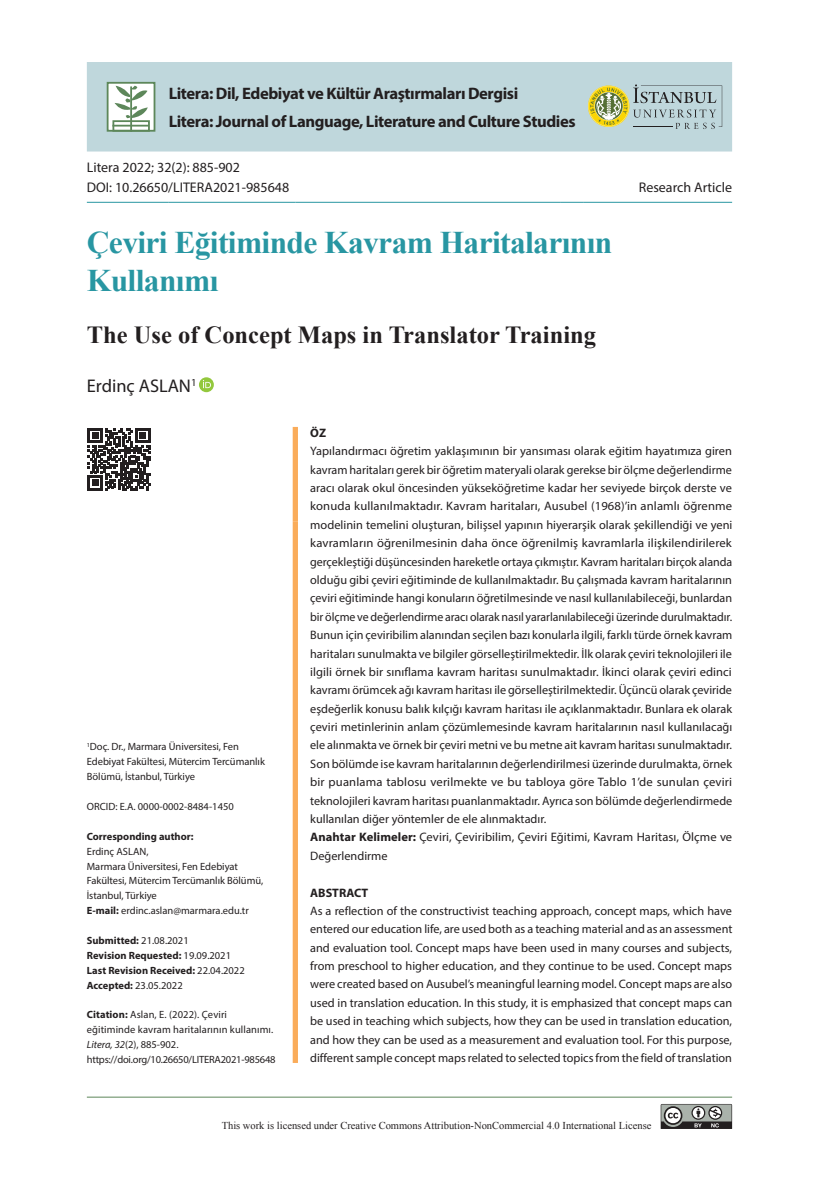
<style>
.page{position:relative;width:819px;height:1191px;background:#fff}
.page>*{position:absolute;margin:0;border:0;box-sizing:border-box;transform-origin:0 0}
.t1{font:700 31.5px/37.8px "Times New Roman";letter-spacing:-.02em;color:#2896a2}
.t2{font:700 24.5px "Times New Roman";color:#231f20}
.t3{font:18.38px "Myriad Pro";color:#231f20}
.t4{font:700 16.62px/28px "Myriad Pro";letter-spacing:-.025em;color:#231f20}
.t5{font:14px/20.5px "Myriad Pro";color:#231f20}
.t6{font:12.25px/18.4px "Myriad Pro";color:#231f20}
.t7{font:700 12.25px "Myriad Pro";color:#231f20}
.t8{font:10.5px/14.9px "Myriad Pro";letter-spacing:-.005em;color:#231f20}
.t9{font:700 10.5px/14.9px "Myriad Pro";color:#231f20}
.t10{font:10.5px "Times New Roman";color:#231f20}
.s1{font-weight:700}
.s2{font-weight:400}
.s3{font-style:italic}
</style>
<div class="page">
<div style="left:87px;top:62px;width:645px;height:89px;background:#bfd7dc"></div>
<hr style="left:87px;top:202px;width:82px;height:1px;background:#2896a2">
<hr style="left:169px;top:202px;width:126px;height:1px;background:#2896a2">
<hr style="left:295px;top:202px;width:266px;height:1px;background:#2896a2">
<svg style="left:561px;top:202px;width:22px;height:1px"></svg>
<hr style="left:583px;top:202px;width:149px;height:1px;background:#2896a2">
<div style="left:293px;top:427px;width:5px;height:94px;background:#faac5a"></div>
<div style="left:293px;top:521px;width:5px;height:542px;background:#faac5a"></div>
<div style="left:107px;top:82px;width:48px;height:50px;background:#fff;border:2px solid #5d875a"></div>
<div style="left:112px;top:120px;width:38px;height:12px;border:2px solid #5d875a"></div>
<hr style="left:112px;top:125px;width:37px;height:2px;background:#5d875a">
<svg style="left:115px;top:86px;width:33px;height:32px"></svg>
<hr style="left:130px;top:86px;width:2px;height:46px;background:#5d875a">
<svg style="left:588px;top:84px;width:134px;height:45px;background:#b2c0ab"></svg>
<svg style="left:199px;top:377px;width:15px;height:15px"></svg>
<svg style="left:203px;top:380px;width:8px;height:8px"></svg>
<svg style="left:88px;top:428px;width:62px;height:62px"></svg>
<hr style="left:87px;top:1096px;width:645px;height:1px;background:#5d875a">
<svg style="left:660px;top:1104px;width:72px;height:25px;background:#818280"></svg>
<h3 class="t4" style="left:169px;top:79px;width:408px">Litera: Dil, Edebiyat ve Kültür Araştırmaları Dergisi<br>Litera: Journal of Language, Literature and Culture Studies</h3>
<p class="t5" style="left:87px;top:157px;width:204px">Litera 2022; 32(2): 885-902<br>DOI: 10.26650/LITERA2021-985648</p>
<h1 class="t1" style="left:87px;top:223px;width:527px">Çeviri Eğitiminde Kavram Haritalarının<br>Kullanımı</h1>
<h2 class="t2" style="left:87px;top:317px;width:510px">The Use of Concept Maps in Translator Training</h2>
<h3 class="t3" style="left:87px;top:375px;width:111px">Erdinç ASLAN<sup>1</sup></h3>
<p class="t5" style="left:638px;top:177px;width:95px">Research Article</p>
<p class="t8" style="left:87px;top:739px;width:179px"><sup>1</sup>Doç. Dr., Marmara Üniversitesi, Fen<br>Edebiyat Fakültesi, Mütercim Tercümanlık<br>Bölümü, İstanbul, Türkiye</p>
<p class="t8" style="left:87px;top:799px;width:148px">ORCID: E.A. 0000-0002-8484-1450</p>
<p class="t9" style="left:87px;top:828px;width:108px">Corresponding author:</p>
<p class="t8" style="left:87px;top:843px;width:178px">Erdinç ASLAN,<br>Marmara Üniversitesi, Fen Edebiyat<br>Fakültesi, Mütercim Tercümanlık Bölümü,<br>İstanbul, Türkiye<br><span class="s1">E-mail:</span> erdinc.aslan@marmara.edu.tr</p>
<p class="t9" style="left:87px;top:932px;width:159px">Submitted: <span class="s2">21.08.2021<br></span>Revision Requested: <span class="s2">19.09.2021<br></span>Last Revision Received: <span class="s2">22.04.2022<br></span>Accepted: <span class="s2">23.05.2022</span></p>
<p class="t8" style="left:87px;top:1007px;width:190px"><span class="s1">Citation:</span> Aslan, E. (2022). Çeviri eğitiminde kavram haritalarının kullanımı.<br><span class="s3">Litera, 32</span>(2), 885-902. https://doi.org/10.26650/LITERA2021-985648</p>
<p class="t7" style="left:310px;top:425px;width:17px">ÖZ</p>
<p class="t6" style="left:310px;top:442px;width:423px">Yapılandırmacı öğretim yaklaşımının bir yansıması olarak eğitim hayatımıza giren kavram haritaları gerek bir öğretim materyali olarak gerekse bir ölçme değerlendirme aracı olarak okul öncesinden yükseköğretime kadar her seviyede birçok derste ve konuda kullanılmaktadır. Kavram haritaları, Ausubel (1968)’in anlamlı öğrenme modelinin temelini oluşturan, bilişsel yapının hiyerarşik olarak şekillendiği ve yeni kavramların öğrenilmesinin daha önce öğrenilmiş kavramlarla ilişkilendirilerek gerçekleştiği düşüncesinden hareketle ortaya çıkmıştır. Kavram haritaları birçok alanda olduğu gibi çeviri eğitiminde de kullanılmaktadır. Bu çalışmada kavram haritalarının çeviri eğitiminde hangi konuların öğretilmesinde ve nasıl kullanılabileceği, bunlardan bir ölçme ve değerlendirme aracı olarak nasıl yararlanılabileceği üzerinde durulmaktadır.<br>Bunun için çeviribilim alanından seçilen bazı konularla ilgili, farklı türde örnek kavram haritaları sunulmakta ve bilgiler görselleştirilmektedir. İlk olarak çeviri teknolojileri ile ilgili örnek bir sınıflama kavram haritası sunulmaktadır. İkinci olarak çeviri edinci kavramı örümcek ağı kavram haritası ile görselleştirilmektedir. Üçüncü olarak çeviride eşdeğerlik konusu balık kılçığı kavram haritası ile açıklanmaktadır. Bunlara ek olarak çeviri metinlerinin anlam çözümlemesinde kavram haritalarının nasıl kullanılacağı ele alınmakta ve örnek bir çeviri metni ve bu metne ait kavram haritası sunulmaktadır.<br>Son bölümde ise kavram haritalarının değerlendirilmesi üzerinde durulmakta, örnek bir puanlama tablosu verilmekte ve bu tabloya göre Tablo 1’de sunulan çeviri teknolojileri kavram haritası puanlanmaktadır. Ayrıca son bölümde değerlendirmede kullanılan diğer yöntemler de ele alınmaktadır.<br><span class="s1">Anahtar Kelimeler:</span> Çeviri, Çeviribilim, Çeviri Eğitimi, Kavram Haritası, Ölçme ve Değerlendirme</p>
<p class="t7" style="left:310px;top:884px;width:60px">ABSTRACT</p>
<p class="t6" style="left:310px;top:901px;width:423px;text-align:justify">As a reflection of the constructivist teaching approach, concept maps, which have entered our education life, are used both as a teaching material and as an assessment and evaluation tool. Concept maps have been used in many courses and subjects, from preschool to higher education, and they continue to be used. Concept maps were created based on Ausubel’s meaningful learning model. Concept maps are also used in translation education. In this study, it is emphasized that concept maps can be used in teaching which subjects, how they can be used in translation education, and how they can be used as a measurement and evaluation tool. For this purpose, different sample concept maps related to selected topics from the field of translation</p>
<p class="t10" style="left:222px;top:1118px;width:431px">This work is licensed under Creative Commons Attribution-NonCommercial 4.0 International License</p>
</div>
